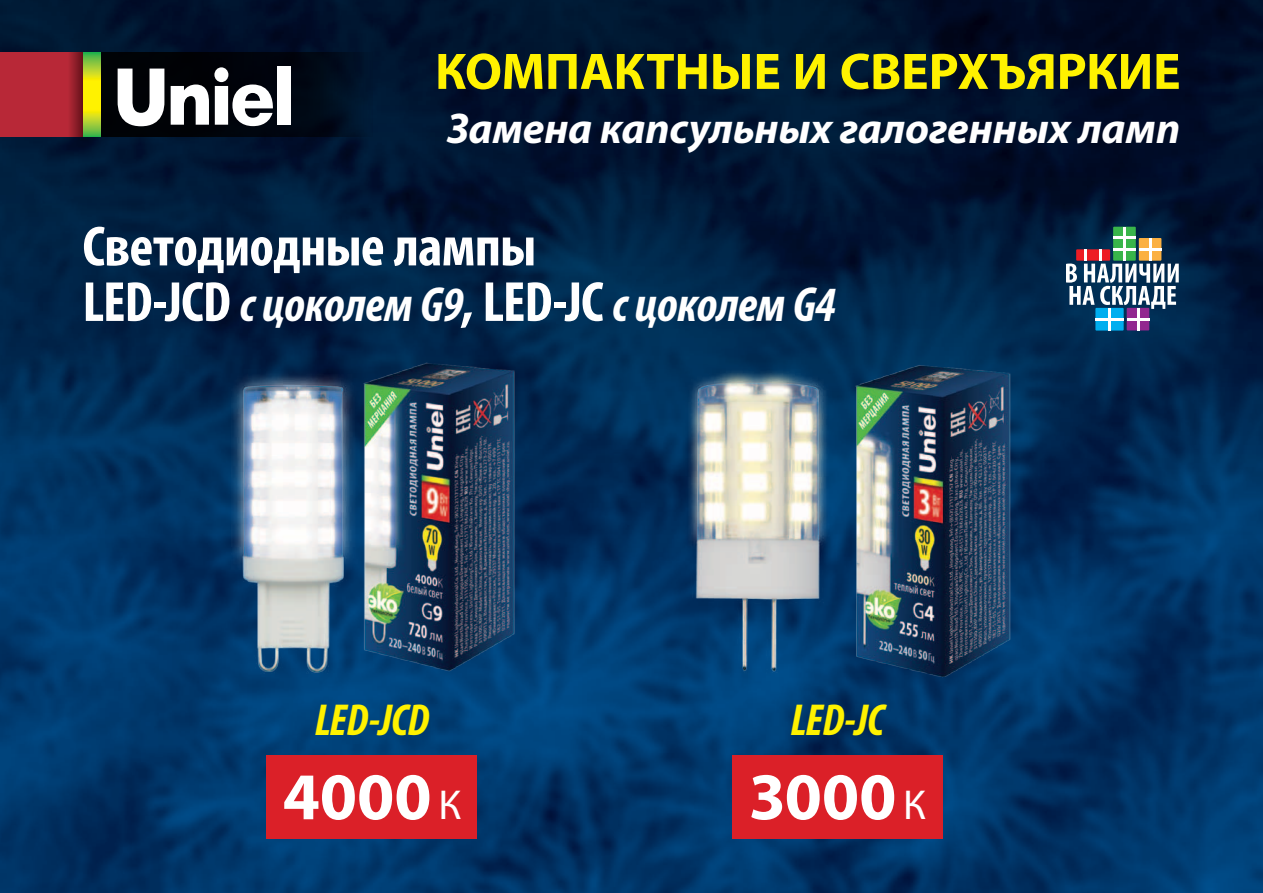
<style>
.page{position:relative;width:1263px;height:893px;background:#fff}
.page>*{position:absolute;margin:0;border:0;box-sizing:border-box;transform-origin:0 0}
.t1{font:700 67.2px "Myriad Pro";color:#fff}
.t2{font:700 condensed 57px "Myriad Pro";letter-spacing:-.01em;color:#fff}
.t3{font:700 51.75px "Myriad Pro";letter-spacing:-.005em;color:#fff200}
.t4{font:italic 700 condensed 49.5px "Myriad Pro";letter-spacing:-.015em;color:#fff}
.t5{font:italic 700 condensed 45px "Myriad Pro";letter-spacing:-.01em;color:#fff200}
.t6{font:italic 700 43.2px "Myriad Pro";letter-spacing:-.005em;color:#fff}
.s1{font-style:normal;font-size:57px}
.s2{font-weight:400;font-size:42px}
</style>
<div class="page">
<img style="left:0;top:0;width:1263px;height:893px">
<svg style="left:101px;top:53px;width:271px;height:84px;background:#020a15"></svg>
<svg style="left:118px;top:69px;width:46px;height:57px"></svg>
<svg style="left:171px;top:67px;width:102px;height:59px"></svg>
<div style="left:277px;top:66px;width:13px;height:59px;background:#fff"></div>
<svg style="left:0;top:53px;width:84px;height:84px;background:#b02834"></svg>
<svg style="left:84px;top:53px;width:17px;height:84px"></svg>
<div style="left:267px;top:755px;width:210px;height:84px;background:#db2028"></div>
<div style="left:1139px;top:238px;width:22px;height:23px;background:#fbb041"></div>
<hr style="left:1149px;top:238px;width:2px;height:23px;background:#fff">
<hr style="left:1139px;top:248px;width:22px;height:2px;background:#fff">
<div style="left:1113px;top:227px;width:23px;height:34px;background:#39b54a"></div>
<hr style="left:1123px;top:227px;width:2px;height:34px;background:#fff">
<hr style="left:1113px;top:248px;width:23px;height:2px;background:#fff">
<hr style="left:1113px;top:237px;width:23px;height:2px;background:#fff">
<svg style="left:1066px;top:249px;width:113px;height:60px"></svg>
<div style="left:1127px;top:308px;width:22px;height:22px;background:#92278f"></div>
<hr style="left:1137px;top:308px;width:2px;height:22px;background:#fff">
<hr style="left:1127px;top:318px;width:22px;height:2px;background:#fff">
<div style="left:1095px;top:308px;width:29px;height:23px;background:#00aeef"></div>
<hr style="left:1108px;top:308px;width:2px;height:22px;background:#fff">
<hr style="left:1095px;top:318px;width:29px;height:2px;background:#fff">
<img style="left:203px;top:340px;width:178px;height:343px">
<img style="left:350px;top:345px;width:181px;height:327px">
<div style="left:732px;top:755px;width:210px;height:84px;background:#db2028"></div>
<img style="left:634px;top:322px;width:250px;height:353px">
<img style="left:829px;top:344px;width:198px;height:341px">
<p class="t3" style="left:435px;top:38px;width:747px">КОМПАКТНЫЕ И СВЕРХЪЯРКИЕ</p>
<p class="t6" style="left:447px;top:100px;width:735px">Замена капсульных галогенных ламп</p>
<p class="t2" style="left:82px;top:211px;width:455px">Светодиодные лампы</p>
<p class="t4" style="left:82px;top:274px;width:755px"><span class="s1">LED-JCD</span> с цоколем G9<span class="s1">, LED-JC</span> с цоколем G4</p>
<p class="t5" style="left:315px;top:692px;width:116px">LED-JCD</p>
<h1 class="t1" style="left:283px;top:753px;width:180px">4000 <span class="s2">К</span></h1>
<p class="t5" style="left:790px;top:692px;width:95px">LED-JC</p>
<h1 class="t1" style="left:749px;top:753px;width:179px">3000 <span class="s2">К</span></h1>
</div>
